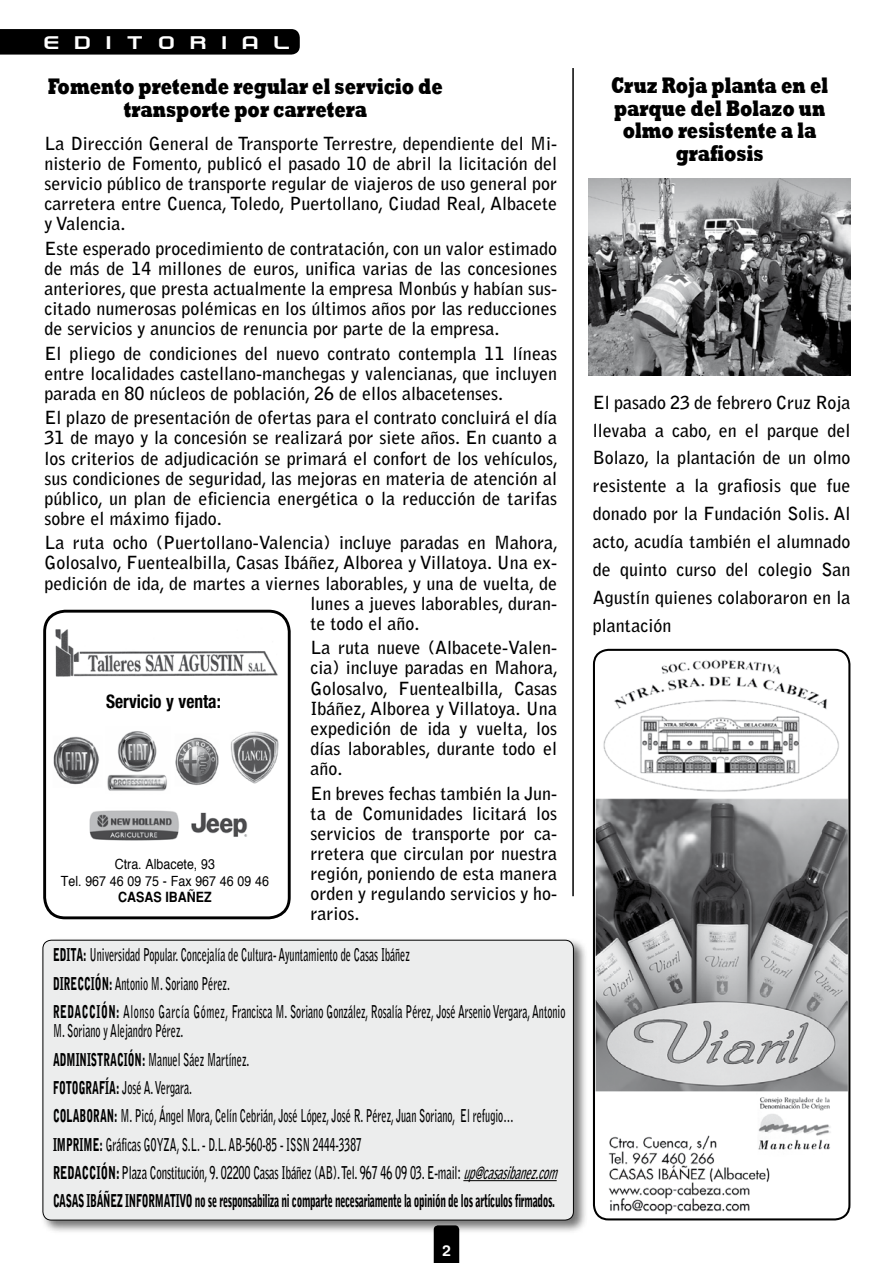
<style>
.page{position:relative;width:893px;height:1263px;background:#fff}
.page>*{position:absolute;margin:0;border:0;box-sizing:border-box;transform-origin:0 0}
.t1{font:24.75px "Empire Builder Document";letter-spacing:.43em;color:#fff;scale:1.27 1}
.t2{font:800 23.1px/22.5px "Rockwell";color:#000;text-align:center;scale:.71 1}
.t3{font:700 condensed 18.75px "Helvetica Neue";color:#000;scale:.93 1}
.t4{font:700 18px/20.1px "Bell Gothic";color:#000;text-align:justify}
.t5{font:700 17.55px/28.3px "Bell Gothic";color:#000;scale:.58 1}
.t6{font:14.1px/16.8px "Helvetica";color:#000;text-align:center;scale:.89 1}
.t7{font:700 14.1px "Helvetica";color:#000;scale:.89 1}
.t8{font:700 13.5px "Rocko FLF";color:#fff}
.s1{font-weight:900}
.s2{font-style:italic}
</style>
<div class="page">
<svg style="left:0;top:29px;width:300px;height:26px;background:#050505"></svg>
<svg style="left:434px;top:1234px;width:25px;height:29px"></svg>
<div style="left:40px;top:937px;width:548px;height:297px;background:#000;opacity:.55"></div>
<div style="left:43px;top:940px;width:530px;height:280px;background:#eceded;border-radius:9px"></div>
<div style="left:43px;top:940px;width:531px;height:280px;border:1px solid #000;border-radius:9px"></div>
<hr style="left:463px;top:1180px;width:94px;height:1px;background:#000">
<hr style="left:572px;top:68px;width:2px;height:828px;background:#000">
<img style="left:596px;top:650px;width:252px;height:569px">
<div style="left:593px;top:649px;width:257px;height:571px;border:2px solid #000;border-radius:15px"></div>
<img style="left:589px;top:179px;width:261px;height:196px">
<img style="left:53px;top:731px;width:226px;height:110px">
<div style="left:43px;top:610px;width:248px;height:309px;border:3px solid #000;border-radius:21px"></div>
<img style="left:55px;top:629px;width:223px;height:48px">
<h1 class="t1" style="left:43px;top:27px;width:197px">editorial</h1>
<p class="t2" style="left:48px;top:75px;width:558px">Fomento pretende regular el servicio de transporte por carretera</p>
<p class="t4" style="left:45px;top:133px;width:514px">La Dirección General de Transporte Terrestre, dependiente del Mi&shy;nisterio de Fomento, publicó el pasado 10 de abril la licitación del servicio público de transporte regular de viajeros de uso general por carretera entre Cuenca, Toledo, Puertollano, Ciudad Real, Albacete y Valencia.</p>
<p class="t4" style="left:45px;top:238px;width:514px">Este esperado procedimiento de contratación, con un valor estimado de más de 14 millones de euros, unifica varias de las concesiones anteriores, que presta actualmente la empresa Monbús y habían sus&shy;citado numerosas polémicas en los últimos años por las reducciones de servicios y anuncios de renuncia por parte de la empresa.</p>
<p class="t4" style="left:45px;top:343px;width:514px">El pliego de condiciones del nuevo contrato contempla 11 líneas entre localidades castellano-manchegas y valencianas, que incluyen parada en 80 núcleos de población, 26 de ellos albacetenses.</p>
<p class="t4" style="left:45px;top:408px;width:515px">El plazo de presentación de ofertas para el contrato concluirá el día 31 de mayo y la concesión se realizará por siete años. En cuanto a los criterios de adjudicación se primará el confort de los vehículos, sus condiciones de seguridad, las mejoras en materia de atención al público, un plan de eficiencia energética o la reducción de tarifas sobre el máximo fijado.</p>
<p class="t4" style="left:45px;top:533px;width:515px">La ruta ocho (Puertollano-Valencia) incluye paradas en Mahora,</p>
<p class="t4" style="left:45px;top:553px;width:514px">Golosalvo, Fuentealbilla, Casas Ibáñez, Alborea y Villatoya. Una ex-</p>
<p class="t4" style="left:45px;top:573px;width:514px">pedición de ida, de martes a viernes laborables, y una de vuelta, de</p>
<p class="t4" style="left:310px;top:593px;width:248px">lunes a jueves laborables, duran-</p>
<p class="t4" style="left:310px;top:613px;width:110px">te todo el año.</p>
<p class="t4" style="left:310px;top:638px;width:249px">La ruta nueve (Albacete-Valen&shy;cia) incluye paradas en Mahora, Golosalvo, Fuentealbilla, Casas Ibáñez, Alborea y Villatoya. Una expedición de ida y vuelta, los días laborables, durante todo el año.</p>
<p class="t4" style="left:310px;top:783px;width:248px">En breves fechas también la Jun&shy;ta de Comunidades licitará los servicios de transporte por ca&shy;rretera que circulan por nuestra región, poniendo de esta manera orden y regulando servicios y ho&shy;rarios.</p>
<p class="t3" style="left:106px;top:690px;width:125px">Servicio y venta:</p>
<p class="t6" style="left:61px;top:856px;width:235px">Ctra. Albacete, 93<br>Tel. 967 46 09 75 - Fax 967 46 09 46</p>
<p class="t7" style="left:118px;top:889px;width:107px">CASAS IBAÑEZ</p>
<p class="t5" style="left:53px;top:941px;width:885px"><span class="s1">EDITA:</span> Universidad Popular. Concejalía de Cultura- Ayuntamiento de Casas Ibáñez<br><span class="s1">DIRECCIÓN:</span> Antonio M. Soriano Pérez.<br><span class="s1">REDACCIÓN:</span> Alonso García Gómez, Francisca M. Soriano González, Rosalía Pérez, José Arsenio Vergara, Antonio</p>
<p class="t5" style="left:53px;top:1017px;width:880px">M. Soriano y Alejandro Pérez.<br><span class="s1">ADMINISTRACIÓN:</span> Manuel Sáez Martínez.<br><span class="s1">FOTOGRAFÍA:</span> José A. Vergara.<br><span class="s1">COLABORAN:</span> M. Picó, Ángel Mora, Celín Cebrián, José López, José R. Pérez, Juan Soriano, El refugio… <span class="s1">IMPRIME:</span> Gráficas GOYZA, S.L. - D.L. AB-560-85 - ISSN 2444-3387<br><span class="s1">REDACCIÓN:</span> Plaza Constitución, 9. 02200 Casas Ibáñez (AB). Tel. 967 46 09 03. E-mail: <span class="s2">up@casasibanez.com </span><span class="s1">CASAS IBÁÑEZ INFORMATIVO no se responsabiliza ni comparte necesariamente la opinión de los artículos firmados.</span></p>
<p class="t8" style="left:442px;top:1241px;width:10px">2</p>
<p class="t2" style="left:611px;top:74px;width:307px">Cruz Roja planta en el parque del Bolazo un olmo resistente a la grafiosis</p>
<p class="t4" style="left:593px;top:388px;width:259px;line-height:27.9px">El pasado 23 de febrero Cruz Roja llevaba a cabo, en el parque del Bolazo, la plantación de un olmo resistente a la grafiosis que fue donado por la Fundación Solis. Al acto, acudía también el alumnado de quinto curso del colegio San Agustín quienes colaboraron en la plantación</p>
</div>
